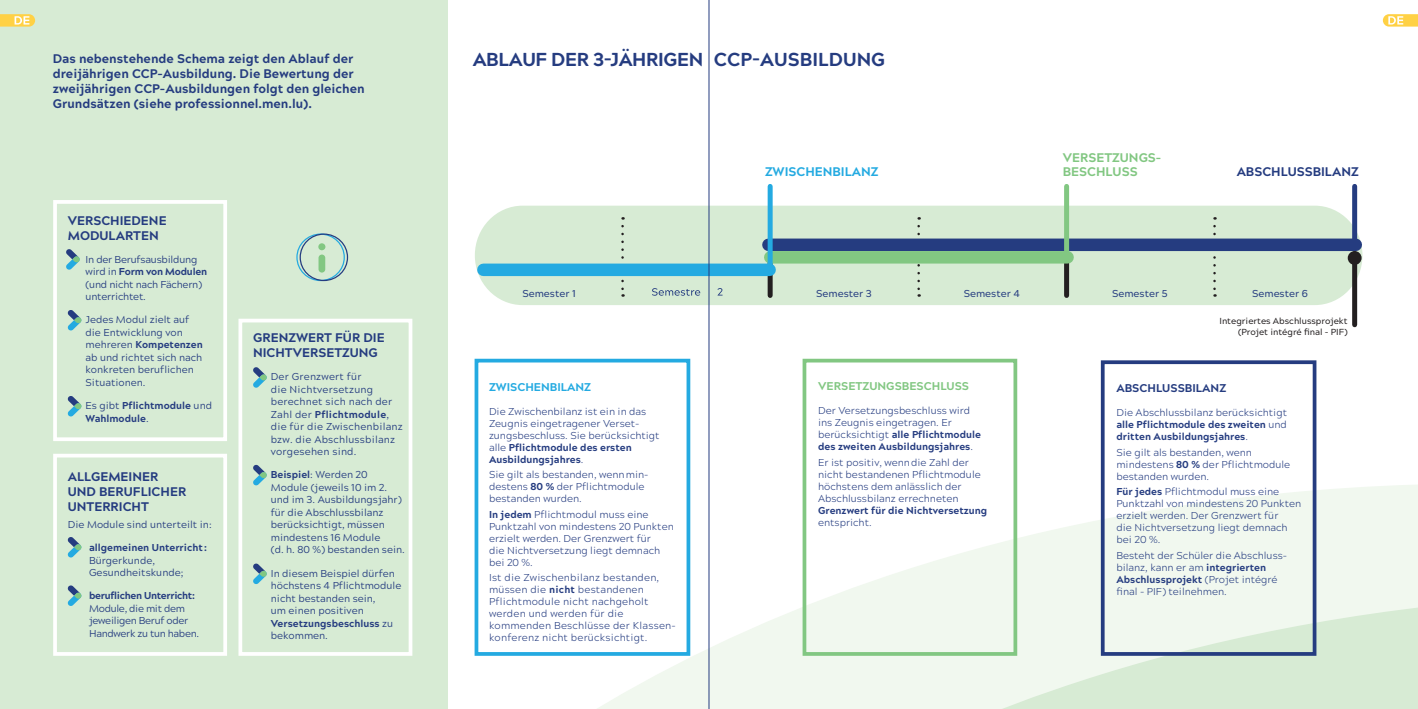
<style>
.page{position:relative;width:1418px;height:709px;background:#fff}
.page>*{position:absolute;margin:0;border:0;box-sizing:border-box;transform-origin:0 0}
.Titre_1{font:800 18.75px "Acherus Grotesque";letter-spacing:-.02em;color:#253c80}
.Titre_1-2{font:800 12.5px/15px "Acherus Grotesque";color:#253c80}
.Titre_1-3{font:800 12.5px "Acherus Grotesque";color:#82c782}
.Titre_1-4{font:800 12.5px "Acherus Grotesque";color:#24aae1}
.t1{font:800 11.25px "Acherus Grotesque";color:#82c782}
.t2{font:800 11.25px "Acherus Grotesque";color:#253c80}
.t3{font:800 11.25px "Acherus Grotesque";color:#24aae1}
.t4{font:300 10px/12px "Acherus Grotesque";color:#253c80}
.Body_Texte{font:10px/12.5px "Acherus Grotesque";color:#253c80}
.t5{font:300 10px/12px "Acherus Grotesque";letter-spacing:.02em;color:#253c80}
.Body_Texte-2{font:10px/12.5px "Acherus Grotesque";letter-spacing:.02em;color:#253c80}
.Body_Texte-3{font:800 10px/12px "Acherus Grotesque";color:#253c80}
.Body_Texte-4{font:10px/12.5px "Acherus Grotesque";letter-spacing:-.03em;color:#253c80}
.Body_Texte-5{font:10px/12.5px "Acherus Grotesque";letter-spacing:-.02em;color:#253c80}
.t6{font:500 10px "Acherus Grotesque";color:#253c80}
.t7{font:500 8.75px/10.5px "Acherus Grotesque";color:#231f20;text-align:right}
.s1{font-weight:800}
.s2{font-weight:400}
.s3{font-weight:300}
</style>
<div class="page">
<div style="left:0;top:0;width:447px;height:709px;background:#d7ebd4"></div>
<div style="left:318px;top:243px;width:7px;height:7px;background:#82c782;border-radius:50%"></div>
<div style="left:296px;top:233px;width:49px;height:48px;border:1px solid #24aae1;border-radius:50%"></div>
<div style="left:299px;top:233px;width:49px;height:48px;border:1px solid #253c80;border-radius:50%"></div>
<div style="left:318px;top:254px;width:7px;height:18px;background:#82c782;border-radius:3px"></div>
<svg style="left:412px;top:483px;width:1005px;height:226px"></svg>
<svg style="left:563px;top:593px;width:854px;height:116px;fill:#f1f8ef"></svg>
<svg style="left:253px;top:367px;width:14px;height:21px"></svg>
<svg style="left:253px;top:464px;width:14px;height:21px"></svg>
<svg style="left:253px;top:563px;width:14px;height:21px"></svg>
<div style="left:238px;top:319px;width:174px;height:337px;border:4px solid #fff"></div>
<svg style="left:66px;top:249px;width:14px;height:21px"></svg>
<svg style="left:67px;top:310px;width:15px;height:21px"></svg>
<svg style="left:67px;top:396px;width:15px;height:21px"></svg>
<div style="left:53px;top:200px;width:174px;height:241px;border:4px solid #fff"></div>
<div style="left:474px;top:359px;width:216px;height:297px;border:4px solid #24aae1"></div>
<div style="left:802px;top:359px;width:215px;height:297px;border:4px solid #82c782"></div>
<div style="left:1100px;top:360px;width:216px;height:296px;border:4px solid #253c80"></div>
<svg style="left:67px;top:537px;width:15px;height:21px"></svg>
<svg style="left:67px;top:585px;width:15px;height:21px"></svg>
<div style="left:53px;top:454px;width:174px;height:202px;border:4px solid #fff"></div>
<div style="left:475px;top:206px;width:887px;height:99px;background:#d7ebd4;border-radius:49px"></div>
<div style="left:1064px;top:258px;width:5px;height:37px;background:#231f20"></div>
<svg style="left:767px;top:266px;width:5px;height:29px"></svg>
<svg style="left:621px;top:226px;width:3px;height:71px"></svg>
<svg style="left:1213px;top:226px;width:2px;height:71px"></svg>
<svg style="left:917px;top:226px;width:2px;height:71px"></svg>
<div style="left:768px;top:238px;width:587px;height:13px;background:#253c80"></div>
<div style="left:1352px;top:186px;width:5px;height:62px;background:#253c80"></div>
<div style="left:1064px;top:186px;width:5px;height:69px;background:#82c782"></div>
<div style="left:1352px;top:254px;width:5px;height:71px;background:#231f20"></div>
<div style="left:1347px;top:251px;width:14px;height:14px;background:#231f20;border-radius:50%"></div>
<div style="left:483px;top:263px;width:286px;height:13px;background:#24aae1"></div>
<div style="left:770px;top:251px;width:297px;height:12px;background:#82c782"></div>
<div style="left:767px;top:186px;width:5px;height:80px;background:#24aae1"></div>
<svg style="left:652px;top:288px;width:48px;height:8px"></svg>
<svg style="left:717px;top:288px;width:6px;height:7px"></svg>
<hr style="left:708px;top:0;width:1px;height:709px;background:#253c80">
<svg style="left:1382px;top:14px;width:35px;height:13px"></svg>
<svg style="left:0;top:14px;width:35px;height:13px"></svg>
<p class="Titre_1-2" style="left:53px;top:50px;width:302px">Das nebenstehende Schema zeigt den Ablauf der</p>
<p class="Titre_1" style="left:473px;top:44px;width:414px">ABLAUF DER 3-JÄHRIGEN CCP-AUSBILDUNG</p>
<p class="Titre_1-2" style="left:53px;top:65px;width:313px">dreijährigen CCP-Ausbildung. Die Bewertung der zweijährigen CCP-Ausbildungen folgt den gleichen<br>Grundsätzen (siehe professionnel.men.lu).</p>
<p class="Titre_1-4" style="left:765px;top:160px;width:115px">ZWISCHENBILANZ</p>
<p class="Titre_1-3" style="left:1062px;top:147px;width:100px">VERSETZUNGS-</p>
<p class="Titre_1-3" style="left:1062px;top:160px;width:76px">BESCHLUSS</p>
<p class="Titre_1-2" style="left:1236px;top:163px;width:123px">ABSCHLUSSBILANZ</p>
<p class="Titre_1-2" style="left:68px;top:212px;width:100px">VERSCHIEDENE<br>MODULARTEN</p>
<p class="Body_Texte-5" style="left:85px;top:252px;width:123px">In der Berufsausbildung wird in <span class="s1">Form von Modulen </span>(und nicht nach Fächern) unterrichtet.</p>
<p class="Body_Texte" style="left:85px;top:313px;width:119px">Jedes Modul zielt auf die Entwicklung von mehreren <span class="s1">Kompetenzen </span>ab und richtet sich nach konkreten beruflichen<br>Situationen.</p>
<p class="Body_Texte-3" style="left:85px;top:398px;width:128px;line-height:12.5px"><span class="s2">Es gibt</span> Pflichtmodule <span class="s2">und<br></span>Wahlmodule<span class="s2">.</span></p>
<p class="Titre_1-2" style="left:68px;top:468px;width:120px">ALLGEMEINER<br>UND BERUFLICHER<br>UNTERRICHT</p>
<p class="Body_Texte" style="left:68px;top:517px;width:145px">Die Module sind unterteilt in:</p>
<p class="Body_Texte" style="left:89px;top:540px;width:119px"><span class="s1">allgemeinen Unterricht :<br></span>Bürgerkunde,<br>Gesundheitskunde;</p>
<p class="Body_Texte-4" style="left:89px;top:589px;width:112px"><span class="s1">beruflichen Unterricht:<br></span>Module, die mit dem jeweiligen Beruf oder<br>Handwerk zu tun haben.</p>
<p class="Titre_1-2" style="left:253px;top:329px;width:133px">GRENZWERT FÜR DIE<br>NICHTVERSETZUNG</p>
<p class="Body_Texte-2" style="left:271px;top:370px;width:133px">Der Grenzwert für<br>die Nichtversetzung berechnet sich nach der<br>Zahl der <span class="s1">Pflichtmodule</span>, die für die Zwischenbilanz bzw. die Abschlussbilanz vorgesehen sind.</p>
<p class="Body_Texte" style="left:271px;top:468px;width:135px"><span class="s1">Beispiel</span>: Werden 20<br>Module (jeweils 10 im 2. und im 3. Ausbildungsjahr) für die Abschlussbilanz berücksichtigt, müssen mindestens 16 Module<br>(d. h. 80 %) bestanden sein.</p>
<p class="Body_Texte" style="left:271px;top:566px;width:132px">In diesem Beispiel dürfen höchstens 4 Pflichtmodule nicht bestanden sein,<br>um einen positiven<br><span class="s1">Versetzungsbeschluss</span> zu bekommen.</p>
<p class="t6" style="left:522px;top:285px;width:55px">Semester 1</p>
<p class="t6" style="left:816px;top:285px;width:57px">Semester 3</p>
<p class="t6" style="left:963px;top:285px;width:58px">Semester 4</p>
<p class="t6" style="left:1112px;top:285px;width:57px">Semester 5</p>
<p class="t6" style="left:1252px;top:285px;width:57px">Semester 6</p>
<p class="t7" style="left:1219px;top:315px;width:130px">Integriertes Abschlussprojekt (Projet intégré final - PIF)</p>
<p class="t3" style="left:489px;top:377px;width:104px">ZWISCHENBILANZ</p>
<p class="t4" style="left:489px;top:404px;width:172px">Die Zwischenbilanz ist ein in das<br>Zeugnis eingetragener Verset&shy;zungsbeschluss. Sie berücksichtigt alle <span class="s1">Pflichtmodule des ersten<br>Ausbildungsjahres</span>.</p>
<p class="t4" style="left:489px;top:468px;width:161px">Sie gilt als bestanden, wennmin&shy;destens <span class="s1">80 %</span> der Pflichtmodule bestanden wurden.</p>
<p class="t4" style="left:489px;top:507px;width:186px"><span class="s1">In jedem</span> Pflichtmodul muss eine<br>Punktzahl von mindestens 20 Punkten erzielt werden. Der Grenzwert für<br>die Nichtversetzung liegt demnach bei 20 %.</p>
<p class="t5" style="left:489px;top:571px;width:188px">Ist die Zwischenbilanz bestanden, müssen die <span class="s1">nicht</span> bestandenen<br>Pflichtmodule nicht nachgeholt werden und werden für die kommenden Beschlüsse der Klassen&shy;konferenz nicht berücksichtigt.</p>
<p class="t1" style="left:818px;top:377px;width:152px">VERSETZUNGSBESCHLUSS</p>
<p class="t4" style="left:818px;top:404px;width:164px">Der Versetzungsbeschluss wird ins Zeugnis eingetragen. Er berücksichtigt <span class="s1">alle Pflichtmodule des zweiten Ausbildungsjahres</span>.</p>
<p class="t4" style="left:818px;top:455px;width:171px">Er ist positiv, wenndie Zahl der nicht bestandenen Pflichtmodule höchstens dem anlässlich der<br>Abschlussbilanz errechneten<br><span class="s1">Grenzwert für die Nichtversetzung </span>entspricht.</p>
<p class="t2" style="left:1116px;top:378px;width:111px">ABSCHLUSSBILANZ</p>
<p class="Body_Texte-3" style="left:1116px;top:406px;width:172px;text-align:justify"><span class="s3">Die Abschlussbilanz berücksichtigt </span>alle Pflichtmodule des zweiten <span class="s3">und </span>dritten Ausbildungsjahres<span class="s3">.</span></p>
<p class="t4" style="left:1116px;top:445px;width:175px">Sie gilt als bestanden, wenn mindestens <span class="s1">80 %</span> der Pflichtmodule bestanden wurden.</p>
<p class="t4" style="left:1116px;top:485px;width:186px"><span class="s1">Für jedes</span> Pflichtmodul muss eine<br>Punktzahl von mindestens 20 Punkten erzielt werden. Der Grenzwert für<br>die Nichtversetzung liegt demnach bei 20 %.</p>
<p class="t4" style="left:1116px;top:548px;width:172px">Besteht der Schüler die Abschluss&shy;bilanz, kann er am <span class="s1">integrierten<br>Abschlussprojekt</span> (Projet intégré final - PIF) teilnehmen.</p>
</div>
